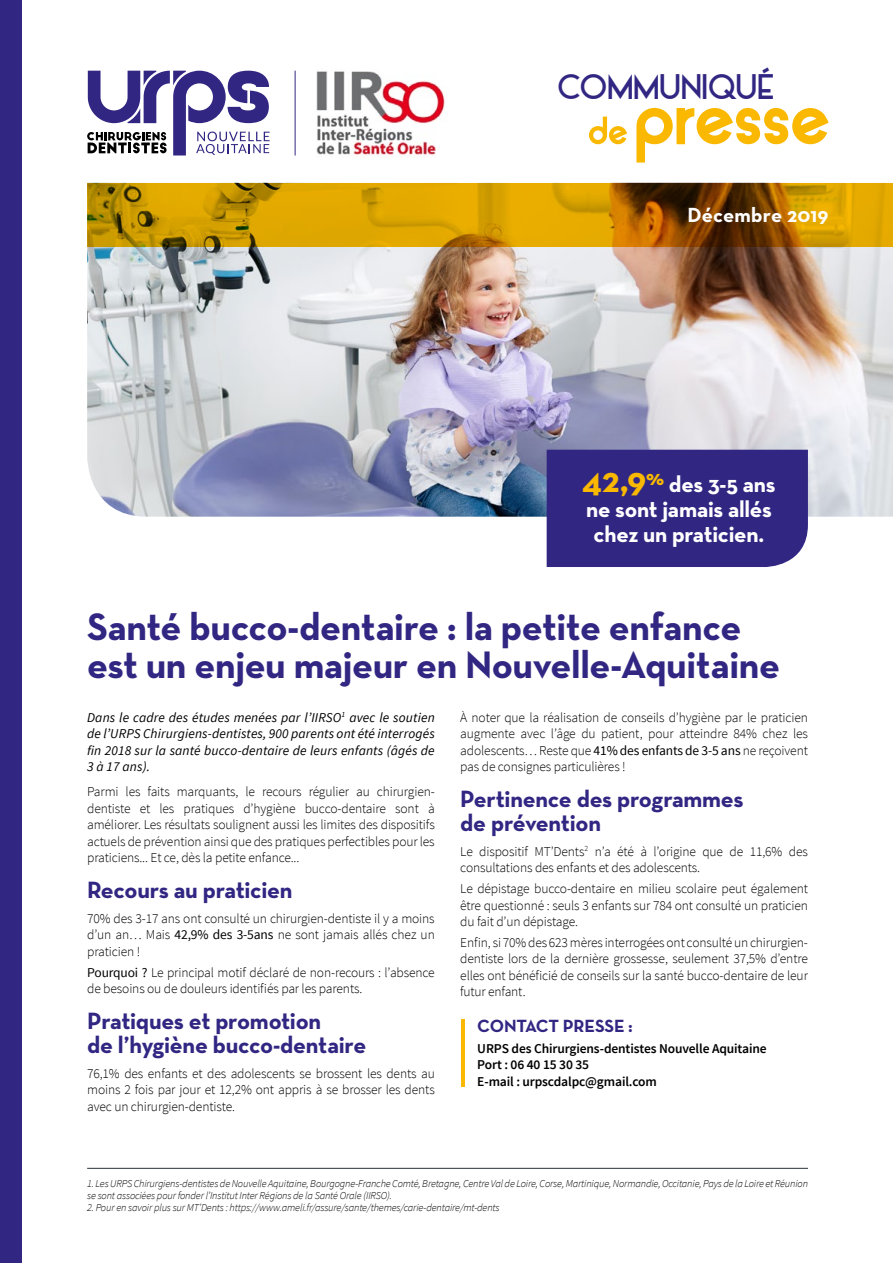
<style>
.page{position:relative;width:893px;height:1263px;background:#fff}
.page>*{position:absolute;margin:0;border:0;box-sizing:border-box;transform-origin:0 0}
.t1{font:700 39px/37.5px "Neutra Text";letter-spacing:-.01em;color:#312783}
.t2{font:31.2px "Alpaca Scarlett Demo";letter-spacing:.03em;color:#312783}
.t3{font:700 24px/24px "Neutra Text";letter-spacing:-.01em;color:#312783}
.t4{font:700 23.1px/24.8px "Neutra Text";letter-spacing:-.01em;color:#fff;text-align:center}
.t5{font:700 20.85px "Neutra Text";letter-spacing:.01em;color:#fff}
.t6{font:700 18px "Neutra Text";letter-spacing:-.01em;color:#312783}
.t7{font:300 13.5px/16.5px "Source Sans Pro";letter-spacing:-.01em;color:#000;text-align:justify}
.t8{font:italic 13.5px/16.5px "Source Sans Pro";letter-spacing:.01em;color:#000;text-align:justify}
.t9{font:600 13.5px/16.5px "Source Sans Pro";letter-spacing:-.01em;color:#000}
.t10{font:italic 300 10.5px/12px "Source Sans Pro";letter-spacing:-.015em;color:#000}
.s1{font-size:36.3px;color:#fab900}
.s2{font-weight:400}
</style>
<div class="page">
<div style="left:0;top:0;width:21px;height:1263px;background:#312783"></div>
<hr style="left:461px;top:1019px;width:4px;height:68px;background:#fab900">
<img style="left:87px;top:247px;width:806px;height:270px">
<svg style="left:87px;top:183px;width:806px;height:64px;background:#c08a00"></svg>
<hr style="left:87px;top:1168px;width:721px;height:1px;background:#282f39">
<div style="left:547px;top:450px;width:261px;height:117px;background:#312783"></div>
<svg style="left:636px;top:108px;width:193px;height:55px"></svg>
<svg style="left:589px;top:117px;width:38px;height:27px"></svg>
<svg style="left:87px;top:71px;width:183px;height:84px"></svg>
<img style="left:316px;top:71px;width:129px;height:85px">
<hr style="left:295px;top:71px;width:1px;height:84px;background:#312783">
<h2 class="t2" style="left:558px;top:66px;width:218px">COMMUNIQUÉ</h2>
<h3 class="t5" style="left:687px;top:202px;width:143px">Décembre 2019</h3>
<h3 class="t4" style="left:582px;top:471px;width:195px"><span class="s1">42,9</span><sup>%</sup> des 3-5 ans ne sont jamais allés chez un praticien.</h3>
<h1 class="t1" style="left:87px;top:607px;width:694px">Santé bucco-dentaire : la petite enfance est un enjeu majeur en Nouvelle-Aquitaine</h1>
<p class="t8" style="left:87px;top:709px;width:349px">Dans le cadre des études menées par l’IIRSO<sup>1</sup> avec le soutien de l’URPS Chirurgiens-dentistes, 900 parents ont été interrogés fin 2018 sur la santé bucco-dentaire de leurs enfants (âgés de 3 à 17 ans).</p>
<p class="t7" style="left:87px;top:784px;width:349px">Parmi les faits marquants, le recours régulier au chirurgien&shy;dentiste et les pratiques d’hygiène bucco-dentaire sont à améliorer. Les résultats soulignent aussi les limites des dispositifs actuels de prévention ainsi que des pratiques perfectibles pour les praticiens... Et ce, dès la petite enfance...</p>
<h3 class="t3" style="left:87px;top:877px;width:207px">Recours au praticien</h3>
<p class="t7" style="left:87px;top:910px;width:349px">70% des 3-17 ans ont consulté un chirurgien-dentiste il y a moins d’un an… Mais <span class="s2">42,9% des 3-5ans</span> ne sont jamais allés chez un praticien !</p>
<p class="t7" style="left:87px;top:964px;width:349px"><span class="s2">Pourquoi ?</span> Le principal motif déclaré de non-recours : l’absence de besoins ou de douleurs identifiés par les parents.</p>
<h3 class="t3" style="left:87px;top:1008px;width:281px">Pratiques et promotion<br>de l’hygiène bucco-dentaire</h3>
<p class="t7" style="left:87px;top:1065px;width:349px">76,1% des enfants et des adolescents se brossent les dents au moins 2 fois par jour et 12,2% ont appris à se brosser les dents avec un chirurgien-dentiste.</p>
<p class="t7" style="left:460px;top:709px;width:349px">À noter que la réalisation de conseils d’hygiène par le praticien augmente avec l’âge du patient, pour atteindre 84% chez les adolescents… Reste que <span class="s2">41% des enfants de 3-5 ans</span> ne reçoivent pas de consignes particulières !</p>
<h3 class="t3" style="left:460px;top:786px;width:285px">Pertinence des programmes de prévention</h3>
<p class="t7" style="left:460px;top:843px;width:349px">Le dispositif MT’Dents<sup>2</sup> n’a été à l’origine que de 11,6% des consultations des enfants et des adolescents.</p>
<p class="t7" style="left:460px;top:880px;width:349px">Le dépistage bucco-dentaire en milieu scolaire peut également être questionné : seuls 3 enfants sur 784 ont consulté un praticien du fait d’un dépistage.</p>
<p class="t7" style="left:460px;top:934px;width:349px">Enfin, si 70% des 623 mères interrogées ont consulté un chirurgien&shy;dentiste lors de la dernière grossesse, seulement 37,5% d’entre elles ont bénéficié de conseils sur la santé bucco-dentaire de leur futur enfant.</p>
<h3 class="t6" style="left:477px;top:1014px;width:157px">CONTACT PRESSE :</h3>
<p class="t9" style="left:477px;top:1040px;width:291px">URPS des Chirurgiens-dentistes Nouvelle Aquitaine<br>Port : 06 40 15 30 35<br>E-mail : urpscdalpc@gmail.com</p>
<p class="t10" style="left:87px;top:1177px;width:722px">1. Les URPS Chirurgiens-dentistes de Nouvelle Aquitaine, Bourgogne-Franche Comté, Bretagne, Centre Val de Loire, Corse, Martinique, Normandie, Occitanie, Pays de la Loire et Réunion se sont associées pour fonder l’Institut Inter Régions de la Santé Orale (IIRSO).</p>
<p class="t10" style="left:87px;top:1201px;width:414px">2. Pour en savoir plus sur MT’Dents : https://www.ameli.fr/assure/sante/themes/carie-dentaire/mt-dents</p>
</div>
